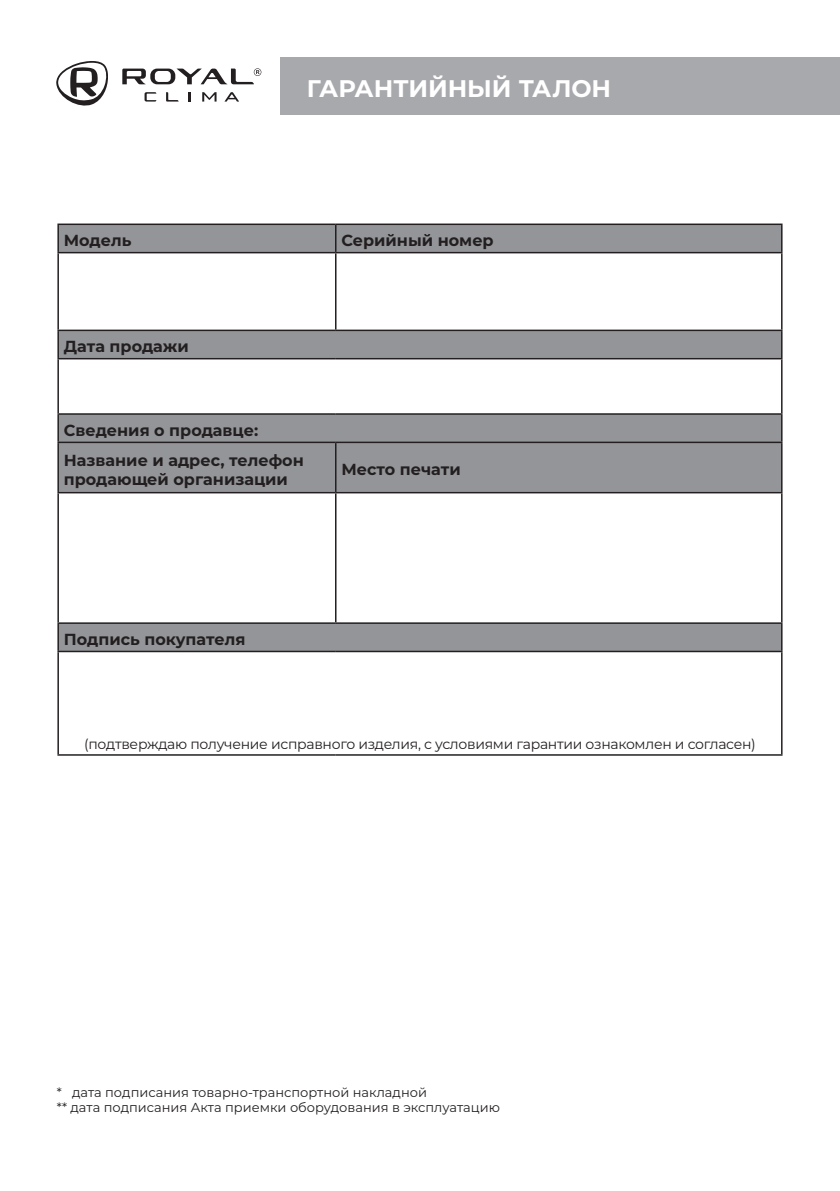
<style>
.page{position:relative;width:840px;height:1191px;background:#fff}
.page>*{position:absolute;margin:0;border:0;box-sizing:border-box;transform-origin:0 0}
.t1{font:700 24px "Montserrat";letter-spacing:-.005em;color:#fff}
.t2{font:700 16px/29.8px "Montserrat";color:#231f20}
.t3{font:14px "Montserrat";letter-spacing:-.02em;color:#231f20}
.t4{font:13px/15.6px "Montserrat";color:#231f20}
</style>
<div class="page">
<div style="left:58px;top:330px;width:723px;height:29px;background:#939598"></div>
<div style="left:59px;top:415px;width:721px;height:77px;background:#939598"></div>
<div style="left:58px;top:623px;width:723px;height:28px;background:#939598"></div>
<hr style="left:57px;top:223px;width:278px;height:2px;background:#231f20">
<hr style="left:57px;top:225px;width:2px;height:27px;background:#231f20">
<hr style="left:335px;top:223px;width:447px;height:2px;background:#231f20">
<svg style="left:58px;top:224px;width:722px;height:28px;background:#8e8f92"></svg>
<hr style="left:780px;top:225px;width:2px;height:27px;background:#231f20">
<hr style="left:57px;top:252px;width:278px;height:1px;background:#231f20">
<hr style="left:57px;top:253px;width:2px;height:76px;background:#231f20">
<hr style="left:335px;top:252px;width:447px;height:1px;background:#231f20">
<hr style="left:335px;top:253px;width:1px;height:76px;background:#231f20">
<hr style="left:780px;top:253px;width:2px;height:76px;background:#231f20">
<hr style="left:57px;top:329px;width:278px;height:2px;background:#231f20">
<hr style="left:57px;top:331px;width:2px;height:27px;background:#231f20">
<hr style="left:335px;top:329px;width:447px;height:2px;background:#231f20">
<hr style="left:780px;top:331px;width:2px;height:27px;background:#231f20">
<hr style="left:57px;top:358px;width:278px;height:1px;background:#231f20">
<hr style="left:57px;top:359px;width:2px;height:54px;background:#231f20">
<hr style="left:335px;top:358px;width:447px;height:1px;background:#231f20">
<hr style="left:780px;top:359px;width:2px;height:54px;background:#231f20">
<hr style="left:57px;top:413px;width:278px;height:2px;background:#231f20">
<hr style="left:57px;top:415px;width:2px;height:26px;background:#231f20">
<hr style="left:335px;top:413px;width:447px;height:2px;background:#231f20">
<hr style="left:780px;top:415px;width:2px;height:26px;background:#231f20">
<hr style="left:57px;top:441px;width:278px;height:2px;background:#231f20">
<hr style="left:57px;top:443px;width:2px;height:49px;background:#231f20">
<hr style="left:335px;top:441px;width:447px;height:2px;background:#231f20">
<hr style="left:335px;top:443px;width:1px;height:49px;background:#231f20">
<hr style="left:780px;top:443px;width:2px;height:49px;background:#231f20">
<hr style="left:57px;top:492px;width:278px;height:1px;background:#231f20">
<hr style="left:57px;top:493px;width:2px;height:129px;background:#231f20">
<hr style="left:335px;top:492px;width:447px;height:1px;background:#231f20">
<hr style="left:335px;top:493px;width:1px;height:129px;background:#231f20">
<hr style="left:780px;top:493px;width:2px;height:129px;background:#231f20">
<hr style="left:57px;top:622px;width:278px;height:2px;background:#231f20">
<hr style="left:57px;top:624px;width:2px;height:26px;background:#231f20">
<hr style="left:335px;top:622px;width:447px;height:2px;background:#231f20">
<hr style="left:780px;top:624px;width:2px;height:26px;background:#231f20">
<hr style="left:57px;top:650px;width:278px;height:2px;background:#231f20">
<hr style="left:57px;top:652px;width:2px;height:102px;background:#231f20">
<hr style="left:335px;top:650px;width:447px;height:2px;background:#231f20">
<hr style="left:780px;top:652px;width:2px;height:102px;background:#231f20">
<hr style="left:57px;top:754px;width:278px;height:1px;background:#231f20">
<hr style="left:335px;top:754px;width:447px;height:1px;background:#231f20">
<div style="left:280px;top:58px;width:559px;height:57px;background:#a8a9ad"></div>
<svg style="left:56px;top:61px;width:52px;height:45px"></svg>
<svg style="left:122px;top:68px;width:139px;height:16px"></svg>
<svg style="left:144px;top:92px;width:12px;height:10px"></svg>
<svg style="left:166px;top:92px;width:12px;height:10px"></svg>
<svg style="left:202px;top:92px;width:14px;height:10px"></svg>
<svg style="left:188px;top:92px;width:2px;height:10px"></svg>
<svg style="left:224px;top:92px;width:15px;height:10px"></svg>
<h1 class="t1" style="left:307px;top:71px;width:305px">ГАРАНТИЙНЫЙ ТАЛОН</h1>
<p class="t2" style="left:64px;top:225px;width:69px">Модель</p>
<p class="t2" style="left:341px;top:225px;width:154px">Серийный номер</p>
<p class="t2" style="left:64px;top:331px;width:126px">Дата продажи</p>
<p class="t2" style="left:64px;top:414px;width:241px">Сведения о продавце:<br>Название и адрес, телефон</p>
<p class="t2" style="left:64px;top:463px;width:225px">продающей организации</p>
<p class="t2" style="left:341px;top:454px;width:121px">Место печати</p>
<p class="t2" style="left:64px;top:623px;width:183px">Подпись покупателя</p>
<p class="t3" style="left:84px;top:734px;width:673px">(подтверждаю получение исправного изделия, с условиями гарантии ознакомлен и согласен)</p>
<p class="t4" style="left:57px;top:1083px;width:444px">* дата подписания товарно-транспортной накладной<br>** дата подписания Акта приемки оборудования в эксплуатацию</p>
</div>
